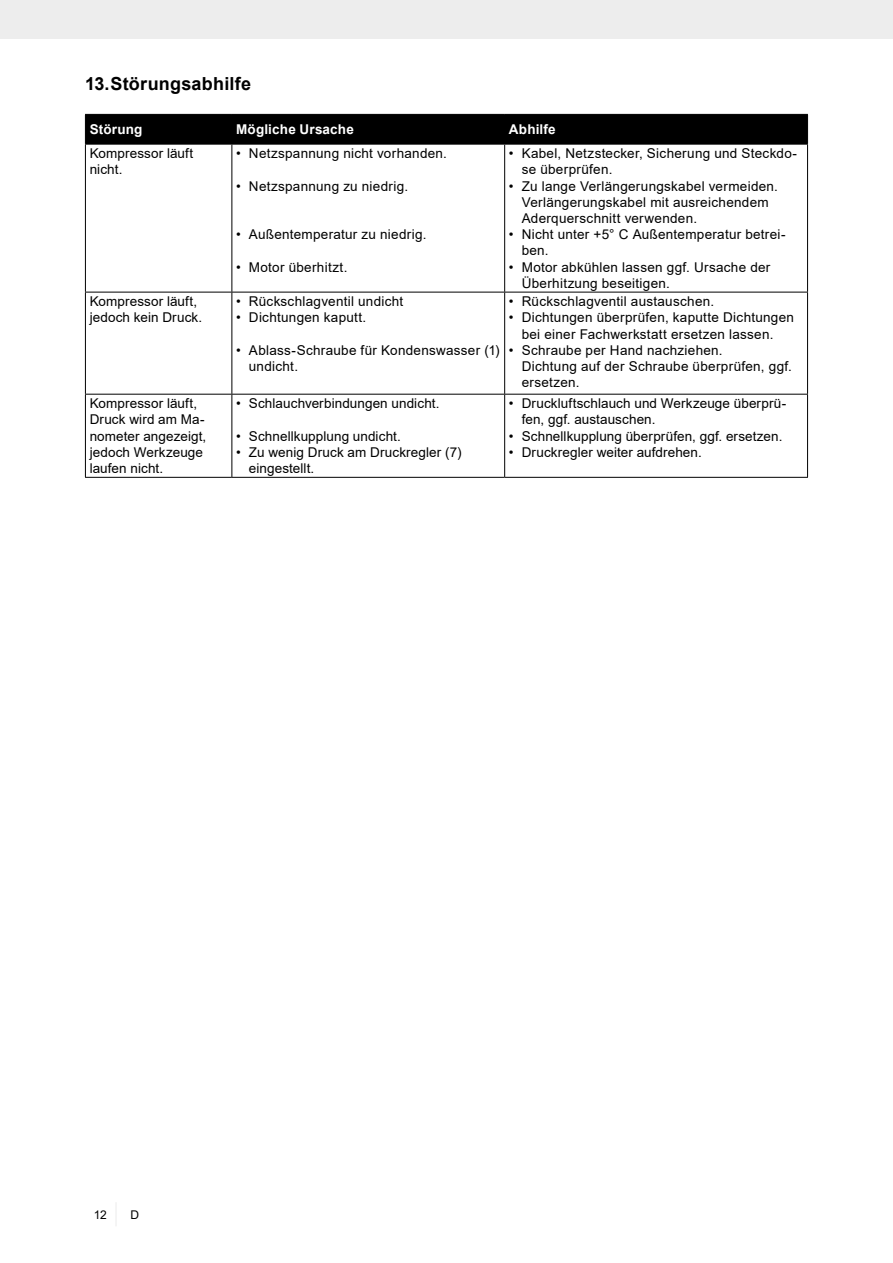
<style>
.page{position:relative;width:893px;height:1263px;background:#fff}
.page>*{position:absolute;margin:0;border:0;box-sizing:border-box;transform-origin:0 0}
.t1{font:700 18px "Arial";letter-spacing:.015em;color:#000}
.Fehlersuche_Grund{font:13.5px/16.2px "Arial";letter-spacing:.02em;color:#000}
.Grundtext{font:700 13.5px "Arial";letter-spacing:.015em;color:#fff}
.t2{font:12px "Arial";color:#000}
</style>
<div class="page">
<div style="left:0;top:0;width:893px;height:39px;background:#ededed"></div>
<hr style="left:115px;top:1202px;width:2px;height:24px;background:#ededed">
<svg style="left:86px;top:145px;width:721px;height:332px"></svg>
<div style="left:85px;top:114px;width:723px;height:30px;background:#000"></div>
<hr style="left:85px;top:144px;width:147px;height:1px;background:#000">
<hr style="left:85px;top:145px;width:1px;height:147px;background:#000">
<hr style="left:232px;top:144px;width:273px;height:1px;background:#000">
<hr style="left:231px;top:145px;width:1px;height:147px;background:#000">
<hr style="left:505px;top:144px;width:303px;height:1px;background:#000">
<hr style="left:504px;top:145px;width:1px;height:147px;background:#000">
<hr style="left:807px;top:145px;width:1px;height:147px;background:#000">
<hr style="left:85px;top:292px;width:147px;height:1px;background:#000">
<hr style="left:85px;top:292px;width:1px;height:102px;background:#000">
<hr style="left:232px;top:292px;width:273px;height:1px;background:#000">
<hr style="left:231px;top:292px;width:1px;height:102px;background:#000">
<hr style="left:505px;top:292px;width:303px;height:1px;background:#000">
<hr style="left:504px;top:292px;width:1px;height:102px;background:#000">
<hr style="left:807px;top:292px;width:1px;height:102px;background:#000">
<hr style="left:85px;top:394px;width:147px;height:1px;background:#000">
<hr style="left:85px;top:395px;width:1px;height:82px;background:#000">
<hr style="left:232px;top:394px;width:273px;height:1px;background:#000">
<hr style="left:231px;top:395px;width:1px;height:82px;background:#000">
<hr style="left:505px;top:394px;width:303px;height:1px;background:#000">
<hr style="left:504px;top:395px;width:1px;height:82px;background:#000">
<hr style="left:807px;top:395px;width:1px;height:82px;background:#000">
<hr style="left:85px;top:477px;width:147px;height:1px;background:#000">
<hr style="left:232px;top:477px;width:273px;height:1px;background:#000">
<hr style="left:505px;top:477px;width:303px;height:1px;background:#000">
<p class="t1" style="left:85px;top:71px;width:168px">13.Störungsabhilfe</p>
<p class="Grundtext" style="left:90px;top:120px;width:54px">Störung</p>
<p class="Grundtext" style="left:236px;top:120px;width:119px">Mögliche Ursache</p>
<p class="Grundtext" style="left:509px;top:120px;width:48px">Abhilfe</p>
<p class="Fehlersuche_Grund" style="left:90px;top:145px;width:105px">Kompressor läuft nicht.</p>
<p class="Fehlersuche_Grund" style="left:236px;top:145px;width:212px">• Netzspannung nicht vorhanden.</p>
<p class="Fehlersuche_Grund" style="left:236px;top:178px;width:174px">• Netzspannung zu niedrig.</p>
<p class="Fehlersuche_Grund" style="left:236px;top:226px;width:192px">• Außentemperatur zu niedrig.</p>
<p class="Fehlersuche_Grund" style="left:236px;top:259px;width:113px">• Motor überhitzt.</p>
<p class="Fehlersuche_Grund" style="left:522px;top:145px;width:277px;text-indent:-13px">• Kabel, Netzstecker, Sicherung und Steckdo&shy;se überprüfen.</p>
<p class="Fehlersuche_Grund" style="left:522px;top:178px;width:258px;text-indent:-13px">• Zu lange Verlängerungskabel vermeiden.<br>Verlängerungskabel mit ausreichendem<br>Aderquerschnitt verwenden.</p>
<p class="Fehlersuche_Grund" style="left:522px;top:226px;width:265px;text-indent:-13px">• Nicht unter +5° C Außentemperatur betrei&shy;ben.</p>
<p class="Fehlersuche_Grund" style="left:522px;top:259px;width:250px;text-indent:-13px">• Motor abkühlen lassen ggf. Ursache der<br>Überhitzung beseitigen.</p>
<p class="Fehlersuche_Grund" style="left:90px;top:293px;width:114px">Kompressor läuft, jedoch kein Druck.</p>
<p class="Fehlersuche_Grund" style="left:236px;top:293px;width:169px">• Rückschlagventil undicht</p>
<p class="Fehlersuche_Grund" style="left:236px;top:309px;width:132px">• Dichtungen kaputt.</p>
<p class="Fehlersuche_Grund" style="left:249px;top:342px;width:252px;text-indent:-13px">• Ablass-Schraube für Kondenswasser (1) undicht.</p>
<p class="Fehlersuche_Grund" style="left:90px;top:395px;width:118px">Kompressor läuft,<br>Druck wird am Ma&shy;nometer angezeigt, jedoch Werkzeuge laufen nicht.</p>
<p class="Fehlersuche_Grund" style="left:236px;top:395px;width:205px">• Schlauchverbindungen undicht.</p>
<p class="Fehlersuche_Grund" style="left:236px;top:428px;width:166px">• Schnellkupplung undicht.</p>
<p class="Fehlersuche_Grund" style="left:249px;top:444px;width:214px;text-indent:-13px">• Zu wenig Druck am Druckregler (7) eingestellt.</p>
<p class="Fehlersuche_Grund" style="left:509px;top:293px;width:207px">• Rückschlagventil austauschen.</p>
<p class="Fehlersuche_Grund" style="left:509px;top:309px;width:287px;text-align:center">• Dichtungen überprüfen, kaputte Dichtungen bei einer Fachwerkstatt ersetzen lassen.</p>
<p class="Fehlersuche_Grund" style="left:522px;top:342px;width:272px;text-indent:-13px">• Schraube per Hand nachziehen.<br>Dichtung auf der Schraube überprüfen, ggf. ersetzen.</p>
<p class="Fehlersuche_Grund" style="left:522px;top:395px;width:266px;text-indent:-13px">• Druckluftschlauch und Werkzeuge überprü&shy;fen, ggf. austauschen.</p>
<p class="Fehlersuche_Grund" style="left:509px;top:428px;width:275px">• Schnellkupplung überprüfen, ggf. ersetzen.</p>
<p class="Fehlersuche_Grund" style="left:509px;top:444px;width:194px">• Druckregler weiter aufdrehen.</p>
<p class="t2" style="left:94px;top:1206px;width:14px">12</p>
<p class="t2" style="left:130px;top:1206px;width:10px">D</p>
</div>
